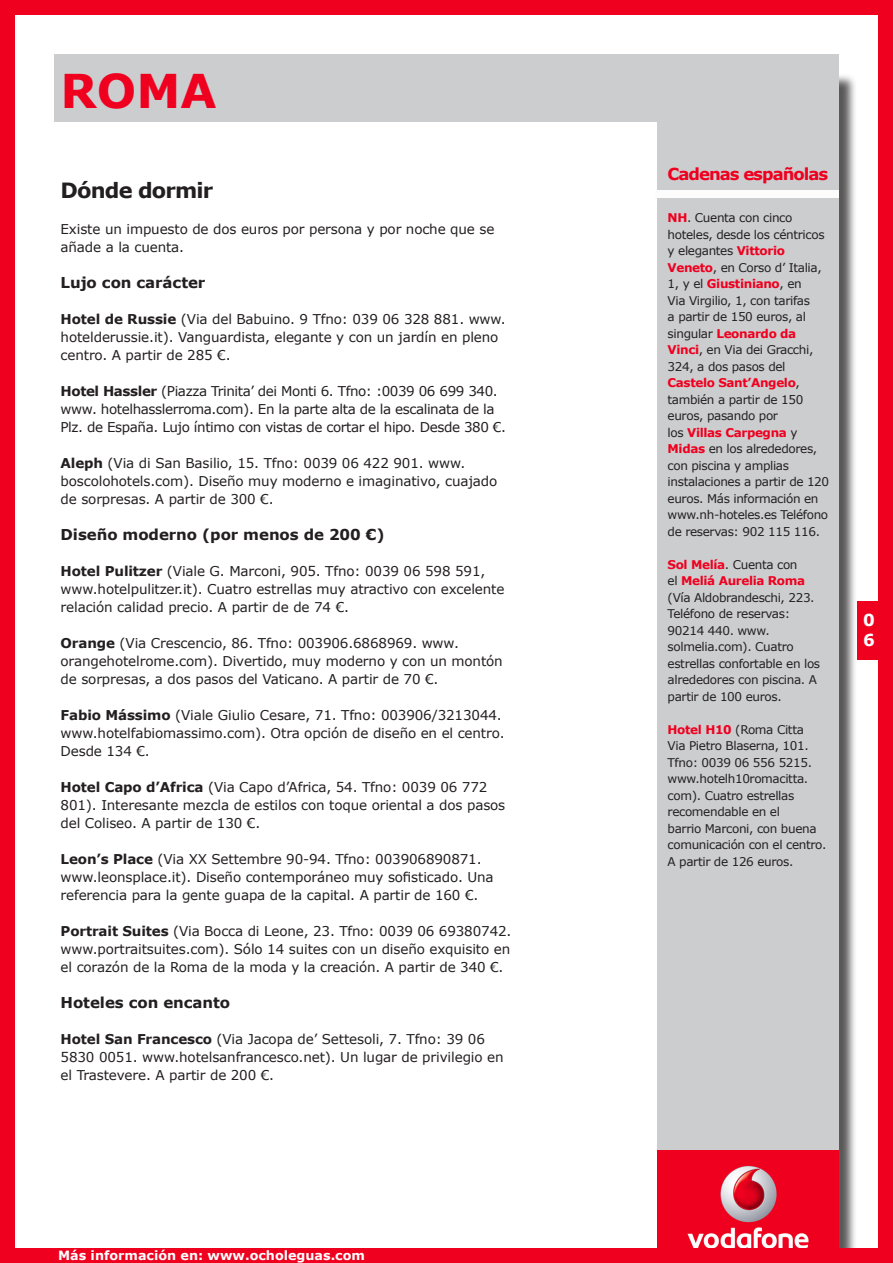
<style>
.page{position:relative;width:893px;height:1263px;background:#fff}
.page>*{position:absolute;margin:0;border:0;box-sizing:border-box;transform-origin:0 0}
.tit_31pt{font:700 46.5px "Verdana";color:#ef001f}
.t1{font:700 21px "Verdana";letter-spacing:-.04em;color:#231f20}
.t2{font:700 16.5px "Verdana";letter-spacing:-.06em;color:#ef001f}
.t3{font:700 16.5px "Verdana";color:#fff}
.tit_10pt{font:700 15px "Verdana";letter-spacing:-.005em;color:#231f20}
.t4{font:13.5px/18px "Verdana";letter-spacing:-.01em;color:#231f20}
.t5{font:13.5px/18px "Verdana";letter-spacing:-.03em;color:#231f20}
.t6{font:700 12.75px "Verdana";color:#fff}
.tex_gen_lateral{font:12px/16.5px "Verdana";letter-spacing:-.03em;color:#231f20}
.s1{font-weight:700}
.s2{font-weight:700;color:#ef001f}
</style>
<div class="page">
<div style="left:660px;top:73px;width:198px;height:1190px;background:#231f20;opacity:.75"></div>
<div style="left:658px;top:71px;width:181px;height:1192px;background:#cccdcf"></div>
<div style="left:54px;top:54px;width:785px;height:68px;background:#cccdcf"></div>
<div style="left:656px;top:191px;width:183px;height:7px;background:#fcfcfc"></div>
<img style="left:658px;top:1150px;width:181px;height:98px">
<div style="left:0;top:1248px;width:893px;height:15px;background:#ef001f"></div>
<div style="left:0;top:0;width:893px;height:14px;background:#ef001f"></div>
<div style="left:0;top:0;width:14px;height:1263px;background:#ef001f"></div>
<div style="left:878px;top:0;width:15px;height:1263px;background:#ef001f"></div>
<div style="left:857px;top:601px;width:23px;height:59px;background:#ef001f"></div>
<p class="tit_31pt" style="left:61px;top:61px;width:158px">ROMA</p>
<p class="t1" style="left:61px;top:177px;width:154px">Dónde dormir</p>
<p class="t4" style="left:61px;top:220px;width:435px">Existe un impuesto de dos euros por persona y por noche que se añade a la cuenta.</p>
<p class="tit_10pt" style="left:61px;top:273px;width:146px">Lujo con carácter</p>
<p class="t4" style="left:61px;top:310px;width:447px"><span class="s1">Hotel de Russie</span> (Via del Babuino. 9 Tfno: 039 06 328 881. www. hotelderussie.it). Vanguardista, elegante y con un jardín en pleno centro. A partir de 285 €.</p>
<p class="t5" style="left:61px;top:382px;width:447px"><span class="s1">Hotel Hassler</span> (Piazza Trinita’ dei Monti 6. Tfno: :0039 06 699 340. www. hotelhasslerroma.com). En la parte alta de la escalinata de la<br>Plz. de España. Lujo íntimo con vistas de cortar el hipo. Desde 380 €.</p>
<p class="t4" style="left:61px;top:454px;width:438px"><span class="s1">Aleph</span> (Via di San Basilio, 15. Tfno: 0039 06 422 901. www. boscolohotels.com). Diseño muy moderno e imaginativo, cuajado de sorpresas. A partir de 300 €.</p>
<p class="tit_10pt" style="left:61px;top:525px;width:326px">Diseño moderno (por menos de 200 €)</p>
<p class="t4" style="left:61px;top:562px;width:445px"><span class="s1">Hotel Pulitzer</span> (Viale G. Marconi, 905. Tfno: 0039 06 598 591, www.hotelpulitzer.it). Cuatro estrellas muy atractivo con excelente relación calidad precio. A partir de de 74 €.</p>
<p class="t4" style="left:61px;top:634px;width:444px"><span class="s1">Orange</span> (Via Crescencio, 86. Tfno: 003906.6868969. www. orangehotelrome.com). Divertido, muy moderno y con un montón de sorpresas, a dos pasos del Vaticano. A partir de 70 €.</p>
<p class="t4" style="left:61px;top:706px;width:446px"><span class="s1">Fabio Mássimo</span> (Viale Giulio Cesare, 71. Tfno: 003906/3213044. www.hotelfabiomassimo.com). Otra opción de diseño en el centro.<br>Desde 134 €.</p>
<p class="t4" style="left:61px;top:778px;width:446px"><span class="s1">Hotel Capo d’Africa</span> (Via Capo d’Africa, 54. Tfno: 0039 06 772<br>801). Interesante mezcla de estilos con toque oriental a dos pasos del Coliseo. A partir de 130 €.</p>
<p class="t4" style="left:61px;top:850px;width:435px"><span class="s1">Leon’s Place</span> (Via XX Settembre 90-94. Tfno: 003906890871. www.leonsplace.it). Diseño contemporáneo muy sofisticado. Una referencia para la gente guapa de la capital. A partir de 160 €.</p>
<p class="t4" style="left:61px;top:922px;width:452px;text-align:justify"><span class="s1">Portrait Suites</span> (Via Bocca di Leone, 23. Tfno: 0039 06 69380742. www.portraitsuites.com). Sólo 14 suites con un diseño exquisito en el corazón de la Roma de la moda y la creación. A partir de 340 €.</p>
<p class="tit_10pt" style="left:61px;top:993px;width:171px">Hoteles con encanto</p>
<p class="t4" style="left:61px;top:1030px;width:445px"><span class="s1">Hotel San Francesco</span> (Via Jacopa de’ Settesoli, 7. Tfno: 39 06<br>5830 0051. www.hotelsanfrancesco.net). Un lugar de privilegio en el Trastevere. A partir de 200 €.</p>
<p class="t6" style="left:58px;top:1247px;width:308px">Más información en: www.ocholeguas.com</p>
<p class="t2" style="left:668px;top:163px;width:162px">Cadenas españolas</p>
<p class="tex_gen_lateral" style="left:668px;top:210px;width:163px"><span class="s2">NH</span>. Cuenta con cinco hoteles, desde los céntricos y elegantes <span class="s2">Vittorio<br>Veneto</span>, en Corso d’ Italia,<br>1, y el <span class="s2">Giustiniano</span>, en<br>Via Virgilio, 1, con tarifas<br>a partir de 150 euros, al singular <span class="s2">Leonardo da<br>Vinci</span>, en Via dei Gracchi,<br>324, a dos pasos del<br><span class="s2">Castelo Sant’Angelo</span>, también a partir de 150 euros, pasando por<br>los <span class="s2">Villas Carpegna</span> y<br><span class="s2">Midas</span> en los alrededores, con piscina y amplias instalaciones a partir de 120 euros. Más información en www.nh-hoteles.es Teléfono de reservas: 902 115 116.</p>
<p class="tex_gen_lateral" style="left:668px;top:556px;width:154px"><span class="s2">Sol Melía</span>. Cuenta con<br>el <span class="s2">Meliá Aurelia Roma </span>(Vía Aldobrandeschi, 223.<br>Teléfono de reservas:<br>90214 440. www. solmelia.com). Cuatro estrellas confortable en los alrededores con piscina. A partir de 100 euros.</p>
<p class="tex_gen_lateral" style="left:668px;top:721px;width:160px"><span class="s2">Hotel H10</span> (Roma Citta<br>Via Pietro Blaserna, 101.<br>Tfno: 0039 06 556 5215. www.hotelh10romacitta. com). Cuatro estrellas recomendable en el<br>barrio Marconi, con buena comunicación con el centro.<br>A partir de 126 euros.</p>
<p class="t3" style="left:863px;top:609px;width:13px">0</p>
<p class="t3" style="left:863px;top:629px;width:13px">6</p>
</div>
